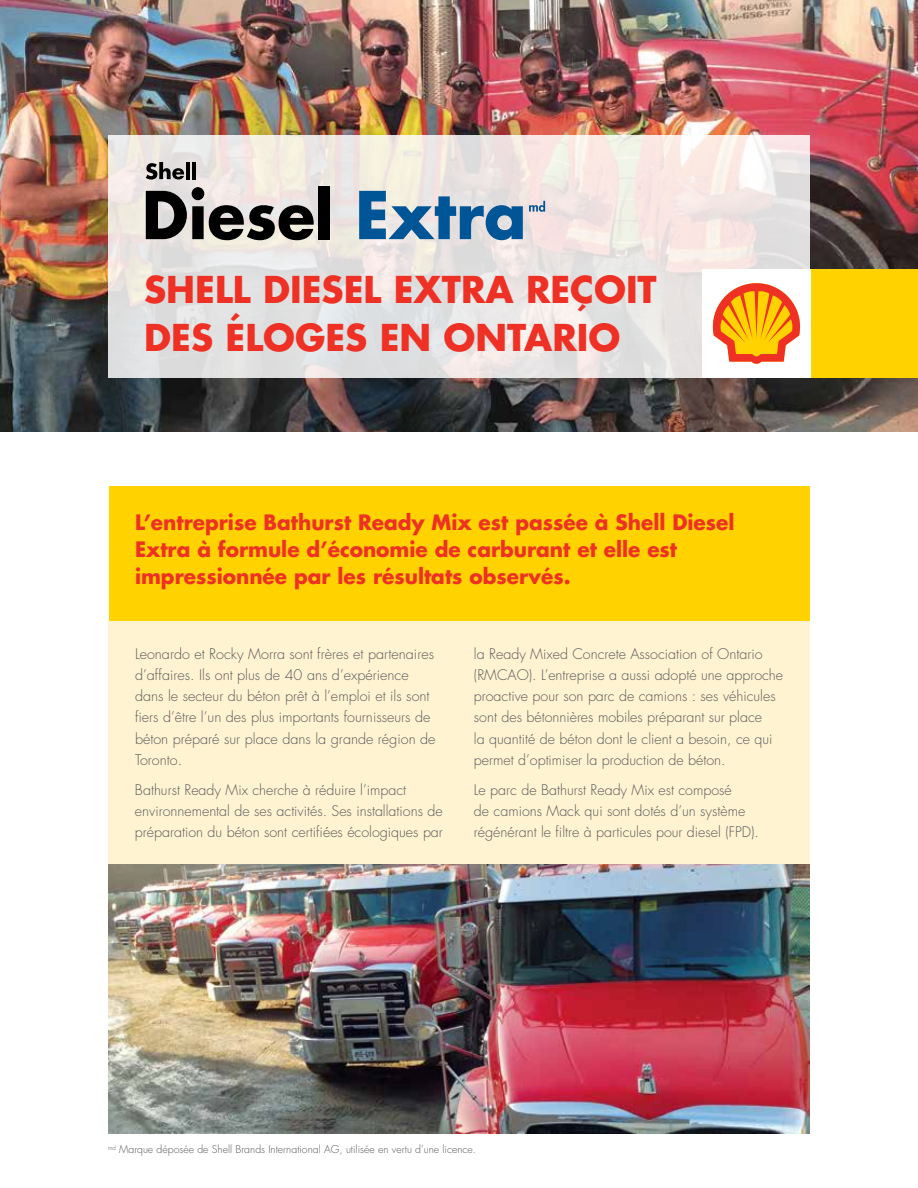
<style>
.page{position:relative;width:918px;height:1188px;background:#fff}
.page>*{position:absolute;margin:0;border:0;box-sizing:border-box;transform-origin:0 0}
.t1{font:700 36px/48px "Futura";color:#ee3124}
.t2{font:700 20.7px/27px "Futura";color:#ee3124}
.t3{font:300 14.25px/21.1px "Futura";color:#58595b}
.t4{font:300 10.5px "Futura";color:#58595b}
</style>
<div class="page">
<div style="left:108px;top:621px;width:702px;height:243px;background:#fff3d1"></div>
<img style="left:0;top:0;width:918px;height:432px">
<svg style="left:108px;top:135px;width:702px;height:243px;background:#eae5e2"></svg>
<svg style="left:146px;top:162px;width:38px;height:18px"></svg>
<hr style="left:186px;top:162px;width:4px;height:17px;background:#000">
<hr style="left:192px;top:162px;width:4px;height:17px;background:#000">
<svg style="left:146px;top:187px;width:168px;height:53px;background:#7d7a78"></svg>
<div style="left:319px;top:186px;width:11px;height:53px;background:#000"></div>
<svg style="left:359px;top:191px;width:164px;height:49px;background:#789ebc"></svg>
<svg style="left:529px;top:201px;width:16px;height:11px"></svg>
<div style="left:811px;top:269px;width:107px;height:109px;background:#ffd200"></div>
<div style="left:702px;top:269px;width:109px;height:109px;background:#fff"></div>
<svg style="left:712px;top:283px;width:89px;height:81px"></svg>
<div style="left:109px;top:486px;width:701px;height:135px;background:#ffd200"></div>
<img style="left:108px;top:864px;width:702px;height:270px">
<h1 class="t1" style="left:144px;top:264px;width:514px">SHELL DIESEL EXTRA REÇOIT<br>DES ÉLOGES EN ONTARIO</h1>
<h2 class="t2" style="left:135px;top:508px;width:601px">L’entreprise Bathurst Ready Mix est passée à Shell Diesel<br>Extra à formule d’économie de carburant et elle est impressionnée par les résultats observés.</h2>
<p class="t3" style="left:135px;top:644px;width:302px">Leonardo et Rocky Morra sont frères et partenaires d’affaires. Ils ont plus de 40 ans d’expérience dans le secteur du béton prêt à l’emploi et ils sont fiers d’être l’un des plus importants fournisseurs de béton préparé sur place dans la grande région de Toronto.</p>
<p class="t3" style="left:135px;top:779px;width:309px">Bathurst Ready Mix cherche à réduire l’impact environnemental de ses activités. Ses installations de préparation du béton sont certifiées écologiques par</p>
<p class="t3" style="left:474px;top:644px;width:311px">la Ready Mixed Concrete Association of Ontario (RMCAO). L’entreprise a aussi adopté une approche proactive pour son parc de camions : ses véhicules sont des bétonnières mobiles préparant sur place<br>la quantité de béton dont le client a besoin, ce qui permet d’optimiser la production de béton.</p>
<p class="t3" style="left:474px;top:779px;width:287px">Le parc de Bathurst Ready Mix est composé<br>de camions Mack qui sont dotés d’un système régénérant le filtre à particules pour diesel (FPD).</p>
<p class="t4" style="left:108px;top:1143px;width:370px"><sup>md</sup> Marque déposée de Shell Brands International AG, utilisée en vertu d’une licence.</p>
</div>
